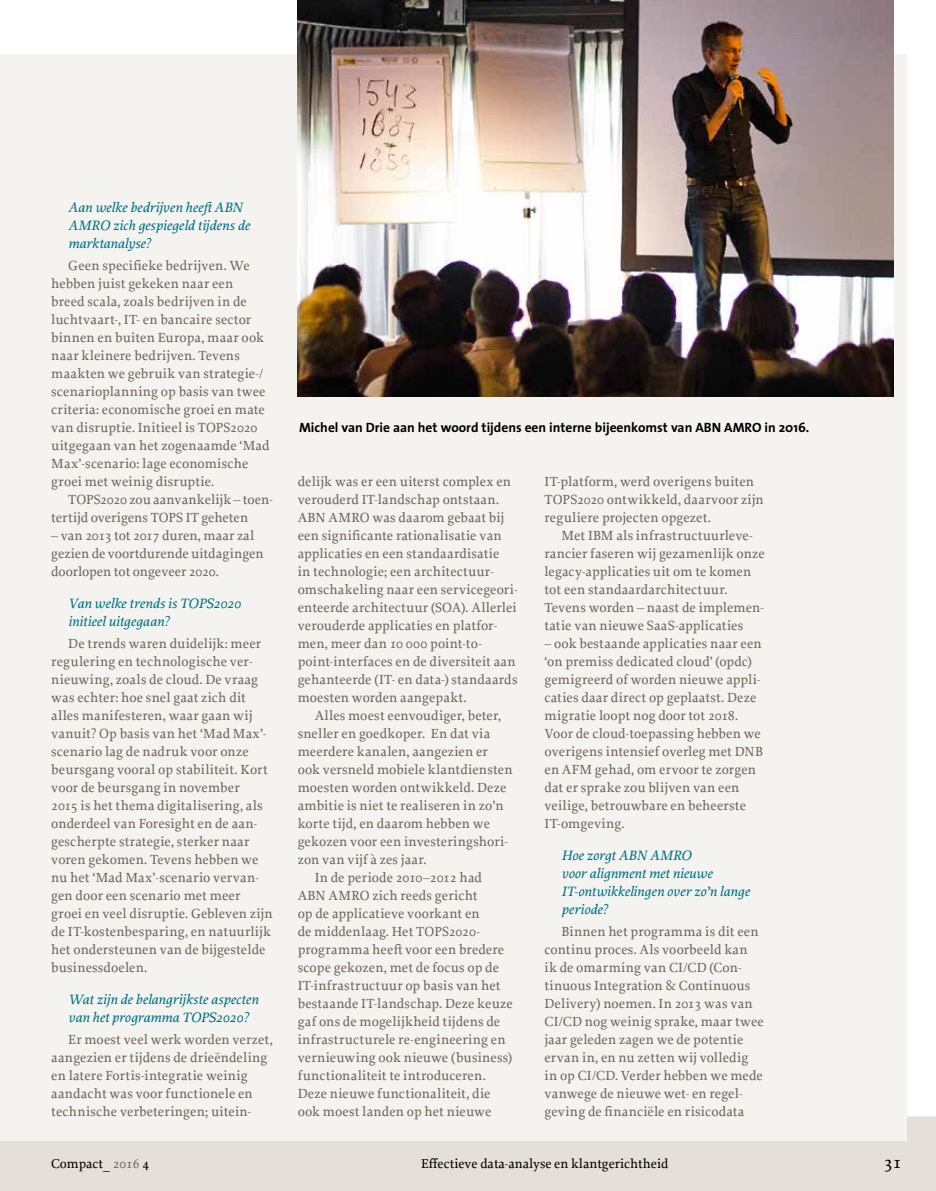
<style>
.page{position:relative;width:936px;height:1191px;background:#fff}
.page>*{position:absolute;margin:0;border:0;box-sizing:border-box;transform-origin:0 0}
.t1{font:500 18px "Proforma";color:#000}
.t2{font:italic 500 14.25px/18px "Proforma";color:#007486}
.t3{font:500 13.8px/18px "Proforma";letter-spacing:.01em;color:#716556}
.t4{font:700 13.5px "The Sans";color:#000}
.t5{font:500 13.5px "Proforma";color:#000}
.s1{color:#716556}
</style>
<div class="page">
<div style="left:1px;top:1116px;width:934px;height:75px;background:#e4dfd9"></div>
<svg style="left:0;top:1140px;width:1px;height:51px"></svg>
<div style="left:0;top:54px;width:905px;height:1086px;background:#f5f3f0"></div>
<img style="left:298px;top:0;width:595px;height:396px">
<p class="t2" style="left:68px;top:197px;width:183px">Aan welke bedrijven heeft ABN<br>AMRO zich gespiegeld tijdens de marktanalyse?</p>
<p class="t3" style="left:51px;top:256px;width:220px;text-indent:17px">Geen specifieke bedrijven. We hebben juist gekeken naar een breed scala, zoals bedrijven in de luchtvaart-, IT- en bancaire sector binnen en buiten Europa, maar ook naar kleinere bedrijven. Tevens maakten we gebruik van strategie-/ scenarioplanning op basis van twee criteria: economische groei en mate van disruptie. Initieel is TOPS2020 uitgegaan van het zogenaamde ‘Mad Max’-scenario: lage economische groei met weinig disruptie.</p>
<p class="t3" style="left:51px;top:490px;width:223px;text-indent:17px">TOPS2020 zou aanvankelijk – toen&shy;tertijd overigens TOPS IT geheten</p>
<p class="t3" style="left:51px;top:526px;width:214px">– van 2013 tot 2017 duren, maar zal gezien de voortdurende uitdagingen doorlopen tot ongeveer 2020.</p>
<p class="t2" style="left:68px;top:593px;width:174px">Van welke trends is TOPS2020 initieel uitgegaan?</p>
<p class="t3" style="left:51px;top:634px;width:223px;text-indent:17px">De trends waren duidelijk: meer regulering en technologische ver&shy;nieuwing, zoals de cloud. De vraag was echter: hoe snel gaat zich dit alles manifesteren, waar gaan wij vanuit? Op basis van het ‘Mad Max’- scenario lag de nadruk voor onze beursgang vooral op stabiliteit. Kort voor de beursgang in november<br>2015 is het thema digitalisering, als onderdeel van Foresight en de aan&shy;gescherpte strategie, sterker naar voren gekomen. Tevens hebben we nu het ‘Mad Max’-scenario vervan&shy;gen door een scenario met meer groei en veel disruptie. Gebleven zijn de IT-kostenbesparing, en natuurlijk het ondersteunen van de bijgestelde businessdoelen.</p>
<p class="t2" style="left:68px;top:989px;width:192px">Wat zijn de belangrijkste aspecten van het programma TOPS2020?</p>
<p class="t3" style="left:51px;top:1030px;width:223px;text-indent:17px">Er moest veel werk worden verzet, aangezien er tijdens de drieëndeling en latere Fortis-integratie weinig aandacht was voor functionele en technische verbeteringen; uitein-</p>
<p class="t4" style="left:299px;top:416px;width:512px">Michel van Drie aan het woord tijdens een interne bijeenkomst van ABN AMRO in 2016.</p>
<p class="t3" style="left:298px;top:472px;width:221px">delijk was er een uiterst complex en verouderd IT-landschap ontstaan.<br>ABN AMRO was daarom gebaat bij een significante rationalisatie van applicaties en een standaardisatie<br>in technologie; een architectuur&shy;omschakeling naar een servicegeori&shy;ënteerde architectuur (SOA). Allerlei verouderde applicaties en platfor&shy;men, meer dan 10 000 point-to&shy;point-interfaces en de diversiteit aan gehanteerde (IT- en data-) standaards moesten worden aangepakt.</p>
<p class="t3" style="left:315px;top:706px;width:188px">Alles moest eenvoudiger, beter,</p>
<p class="t3" style="left:298px;top:724px;width:194px">sneller en goedkoper. En dat via</p>
<p class="t3" style="left:298px;top:742px;width:192px">meerdere kanalen, aangezien er</p>
<p class="t3" style="left:298px;top:760px;width:216px">ook versneld mobiele klantdiensten</p>
<p class="t3" style="left:298px;top:778px;width:210px">moesten worden ontwikkeld. Deze</p>
<p class="t3" style="left:298px;top:796px;width:207px">ambitie is niet te realiseren in zo’n</p>
<p class="t3" style="left:298px;top:814px;width:194px">korte tijd, en daarom hebben we</p>
<p class="t3" style="left:298px;top:832px;width:212px">gekozen voor een investeringshori-</p>
<p class="t3" style="left:298px;top:850px;width:130px">zon van vijf à zes jaar.</p>
<p class="t3" style="left:315px;top:868px;width:169px">In de periode 2010–2012 had</p>
<p class="t3" style="left:298px;top:886px;width:181px">ABN AMRO zich reeds gericht</p>
<p class="t3" style="left:298px;top:904px;width:183px">op de applicatieve voorkant en</p>
<p class="t3" style="left:298px;top:922px;width:184px">de middenlaag. Het TOPS2020-</p>
<p class="t3" style="left:298px;top:940px;width:208px">programma heeft voor een bredere</p>
<p class="t3" style="left:298px;top:958px;width:203px">scope gekozen, met de focus op de</p>
<p class="t3" style="left:298px;top:976px;width:204px">IT-infrastructuur op basis van het</p>
<p class="t3" style="left:298px;top:994px;width:217px">bestaande IT-landschap. Deze keuze</p>
<p class="t3" style="left:298px;top:1012px;width:204px">gaf ons de mogelijkheid tijdens de</p>
<p class="t3" style="left:298px;top:1030px;width:209px">infrastructurele re-engineering en</p>
<p class="t3" style="left:298px;top:1048px;width:216px">vernieuwing ook nieuwe (business)</p>
<p class="t3" style="left:298px;top:1066px;width:189px">functionaliteit te introduceren.</p>
<p class="t3" style="left:298px;top:1084px;width:194px">Deze nieuwe functionaliteit, die</p>
<p class="t3" style="left:298px;top:1102px;width:195px">ook moest landen op het nieuwe</p>
<p class="t3" style="left:544px;top:472px;width:221px">IT-platform, werd overigens buiten<br>TOPS2020 ontwikkeld, daarvoor zijn reguliere projecten opgezet.</p>
<p class="t3" style="left:544px;top:526px;width:222px;text-indent:17px">Met IBM als infrastructuurleve&shy;rancier faseren wij gezamenlijk onze legacy-applicaties uit om te komen tot een standaardarchitectuur.<br>Tevens worden – naast de implemen&shy;tatie van nieuwe SaaS-applicaties</p>
<p class="t3" style="left:544px;top:634px;width:220px">– ook bestaande applicaties naar een ‘on premiss dedicated cloud’ (opdc) gemigreerd of worden nieuwe appli&shy;caties daar direct op geplaatst. Deze migratie loopt nog door tot 2018.<br>Voor de cloud-toepassing hebben we overigens intensief overleg met DNB en AFM gehad, om ervoor te zorgen dat er sprake zou blijven van een veilige, betrouwbare en beheerste IT-omgeving.</p>
<p class="t2" style="left:561px;top:845px;width:190px">Hoe zorgt ABN AMRO<br>voor alignment met nieuwe<br>IT-ontwikkelingen over zo’n lange periode?</p>
<p class="t3" style="left:544px;top:922px;width:221px;text-indent:17px">Binnen het programma is dit een continu proces. Als voorbeeld kan<br>ik de omarming van CI/CD (Con&shy;tinuous Integration &amp; Continuous Delivery) noemen. In 2013 was van CI/CD nog weinig sprake, maar twee jaar geleden zagen we de potentie ervan in, en nu zetten wij volledig in op CI/CD. Verder hebben we mede vanwege de nieuwe wet- en regel&shy;geving de financiële en risicodata</p>
<p class="t5" style="left:51px;top:1155px;width:100px">Compact_ <span class="s1">2016</span> 4</p>
<p class="t5" style="left:421px;top:1155px;width:249px">Effectieve data-analyse en klantgerichtheid</p>
<h1 class="t1" style="left:883px;top:1151px;width:19px">31</h1>
</div>
